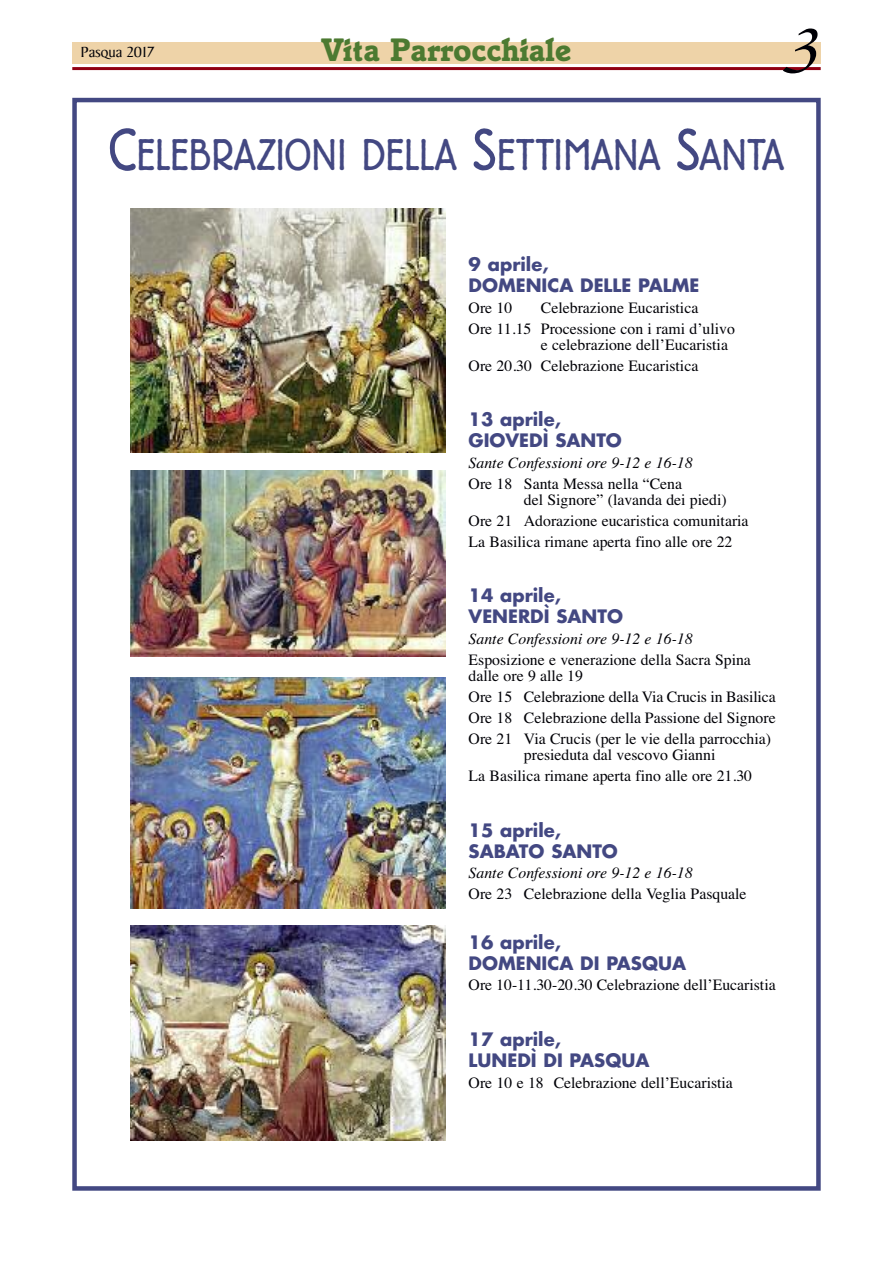
<style>
.page{position:relative;width:893px;height:1263px;background:#fff}
.page>*{position:absolute;margin:0;border:0;box-sizing:border-box;transform-origin:0 0}
.t1{font:italic 500 71.7px "Zapf Chancery";color:#000006}
.t2{font:300 43.65px "Berliner Grotesk";letter-spacing:.01em;color:#434882;scale:.91 1}
.t3{font:700 33.3px "Italia";color:#4c7a31}
.t4{font:700 18px/21px "Futura";color:#434882}
.t5{font:15.75px/20.7px "Times";color:#000006}
.t6{font:italic 15.75px "Times";color:#000006}
.t7{font:15.75px "Baker Signet";color:#000006}
.s1{font-size:58.2px}
</style>
<div class="page">
<hr style="left:72px;top:67px;width:749px;height:3px;background:#910013">
<div style="left:72px;top:42px;width:749px;height:21px;background:#eed3a8"></div>
<div style="left:72px;top:98px;width:749px;height:1093px;border:4px solid #434882"></div>
<img style="left:130px;top:208px;width:315px;height:244px">
<img style="left:130px;top:470px;width:315px;height:186px">
<img style="left:130px;top:926px;width:315px;height:214px">
<img style="left:131px;top:677px;width:314px;height:232px">
<p class="t7" style="left:81px;top:45px;width:75px">Pasqua 2017</p>
<h3 class="t3" style="left:321px;top:37px;width:252px">Vita Parrocchiale</h3>
<h1 class="t1" style="left:783px;top:21px;width:33px">3</h1>
<h2 class="t2" style="left:108px;top:139px;width:745px"><span class="s1">C</span>ELEBRAZIONI DELLA <span class="s1">S</span>ETTIMANA <span class="s1">S</span>ANTA</h2>
<p class="t4" style="left:469px;top:255px;width:232px">9 aprile,<br>DOMENICA DELLE PALME</p>
<p class="t5" style="left:469px;top:297px;width:45px">Ore 10</p>
<p class="t5" style="left:469px;top:297px;width:268px;text-indent:72px">Celebrazione Eucaristica<br>Ore 11.15 Processione con i rami d’ulivo</p>
<p class="t5" style="left:469px;top:334px;width:261px;text-indent:72px">e celebrazione dell’Eucaristia<br>Ore 20.30 Celebrazione Eucaristica</p>
<p class="t4" style="left:469px;top:411px;width:155px">13 aprile,<br>GIOVEDÌ SANTO</p>
<p class="t6" style="left:469px;top:453px;width:226px">Sante Confessioni ore 9-12 e 16-18</p>
<p class="t5" style="left:524px;top:475px;width:204px;line-height:16.5px;text-indent:-55px">Ore 18 Santa Messa nella “Cena<br>del Signore” (lavanda dei piedi)</p>
<p class="t5" style="left:469px;top:510px;width:281px">Ore 21 Adorazione eucaristica comunitaria<br>La Basilica rimane aperta fino alle ore 22</p>
<p class="t4" style="left:469px;top:587px;width:156px">14 aprile,<br>VENERDÌ SANTO</p>
<p class="t6" style="left:469px;top:630px;width:226px">Sante Confessioni ore 9-12 e 16-18</p>
<p class="t5" style="left:469px;top:651px;width:284px;line-height:16.5px">Esposizione e venerazione della Sacra Spina dalle ore 9 alle 19</p>
<p class="t5" style="left:469px;top:686px;width:309px;text-align:justify">Ore 15 Celebrazione della Via Crucis in Basilica Ore 18 Celebrazione della Passione del Signore Ore 21 Via Crucis (per le vie della parrocchia)</p>
<p class="t5" style="left:469px;top:744px;width:285px;text-indent:55px">presieduta dal vescovo Gianni<br>La Basilica rimane aperta fino alle ore 21.30</p>
<p class="t4" style="left:469px;top:821px;width:151px">15 aprile,<br>SABATO SANTO</p>
<p class="t6" style="left:469px;top:864px;width:226px">Sante Confessioni ore 9-12 e 16-18</p>
<p class="t5" style="left:469px;top:883px;width:279px">Ore 23 Celebrazione della Veglia Pasquale</p>
<p class="t4" style="left:469px;top:933px;width:219px">16 aprile,<br>DOMENICA DI PASQUA</p>
<p class="t5" style="left:469px;top:974px;width:309px">Ore 10-11.30-20.30 Celebrazione dell’Eucaristia</p>
<p class="t4" style="left:469px;top:1030px;width:182px">17 aprile,<br>LUNEDÌ DI PASQUA</p>
<p class="t5" style="left:469px;top:1072px;width:266px">Ore 10 e 18 Celebrazione dell’Eucaristia</p>
</div>
